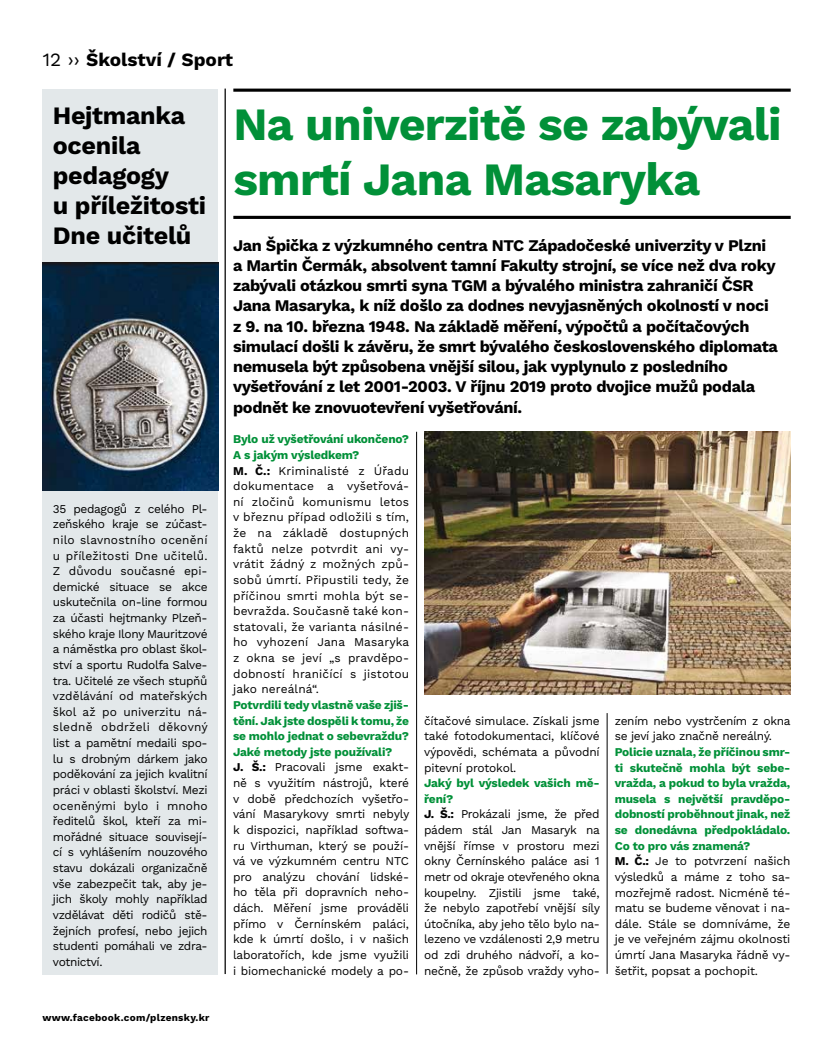
<style>
.page{position:relative;width:833px;height:1063px;background:#fff}
.page>*{position:absolute;margin:0;border:0;box-sizing:border-box;transform-origin:0 0}
.t1{font:700 46.25px/55px "Work Sans";letter-spacing:-.015em;color:#019038}
.t2{font:700 25px/30px "Work Sans";letter-spacing:-.01em;color:#000}
.t3{font:700 18.75px "Work Sans";color:#000}
.t4{font:700 16.25px/20.2px "Work Sans";letter-spacing:-.02em;color:#000}
.t5{font:11.88px/15.6px "Work Sans";letter-spacing:-.015em;color:#000}
.t6{font:11.88px/15.6px "Work Sans";letter-spacing:.01em;color:#000}
.t7{font:700 10px "Work Sans";letter-spacing:.025em;color:#000}
.s1{font-weight:400}
.s2{font-weight:700;color:#019038}
.s3{font-weight:700}
</style>
<div class="page">
<div style="left:43px;top:89px;width:175px;height:885px;background:#e3e8ea"></div>
<img style="left:43px;top:262px;width:175px;height:229px">
<hr style="left:224px;top:89px;width:2px;height:885px;background:#000">
<hr style="left:233px;top:89px;width:557px;height:3px;background:#000">
<hr style="left:233px;top:216px;width:557px;height:3px;background:#000">
<img style="left:424px;top:432px;width:366px;height:262px">
<hr style="left:607px;top:713px;width:1px;height:261px;background:#000">
<hr style="left:416px;top:432px;width:1px;height:542px;background:#000">
<h3 class="t3" style="left:43px;top:48px;width:192px"><span class="s1">12 ››</span> Školství / Sport</h3>
<h2 class="t2" style="left:53px;top:102px;width:155px">Hejtmanka ocenila pedagogy<br>u příležitosti<br>Dne učitelů</h2>
<p class="t5" style="left:53px;top:501px;width:157px;text-align:justify">35 pedagogů z celého Pl&shy;zeňského kraje se zúčast&shy;nilo slavnostního ocenění u příležitosti Dne učitelů.<br>Z důvodu současné epi&shy;demické situace se akce uskutečnila on-line formou za účasti hejtmanky Plzeň&shy;ského kraje Ilony Mauritzové a náměstka pro oblast škol&shy;ství a sportu Rudolfa Salve&shy;tra. Učitelé ze všech stupňů vzdělávání od mateřských škol až po univerzitu ná&shy;sledně obdrželi děkovný list a pamětní medaili spo&shy;lu s drobným dárkem jako poděkování za jejich kvalitní práci v oblasti školství. Mezi oceněnými bylo i mnoho ředitelů škol, kteří za mi&shy;mořádné situace souvisejí&shy;cí s vyhlášením nouzového stavu dokázali organizačně vše zabezpečit tak, aby je&shy;jich školy mohly například vzdělávat děti rodičů stě&shy;žejních profesí, nebo jejich studenti pomáhali ve zdra&shy;votnictví.</p>
<p class="t7" style="left:43px;top:1012px;width:168px">www.facebook.com/plzensky.kr</p>
<h1 class="t1" style="left:233px;top:99px;width:550px">Na univerzitě se zabývali smrtí Jana Masaryka</h1>
<p class="t4" style="left:233px;top:236px;width:546px">Jan Špička z výzkumného centra NTC Západočeské univerzity v Plzni a Martin Čermák, absolvent tamní Fakulty strojní, se více než dva roky zabývali otázkou smrti syna TGM a bývalého ministra zahraničí ČSR Jana Masaryka, k níž došlo za dodnes nevyjasněných okolností v noci z 9. na 10. března 1948. Na základě měření, výpočtů a počítačových simulací došli k závěru, že smrt bývalého československého diplomata nemusela být způsobena vnější silou, jak vyplynulo z posledního vyšetřování z let 2001-2003. V říjnu 2019 proto dvojice mužů podala podnět ke znovuotevření vyšetřování.</p>
<p class="t6" style="left:233px;top:432px;width:178px"><span class="s2">Bylo už vyšetřování ukončeno?<br>A s jakým výsledkem?<br></span><span class="s3">M. Č.:</span> Kriminalisté z Úřadu dokumentace a vyšetřová&shy;ní zločinů komunismu letos v březnu případ odložili s tím, že na základě dostupných faktů nelze potvrdit ani vy&shy;vrátit žádný z možných způ&shy;sobů úmrtí. Připustili tedy, že příčinou smrti mohla být se&shy;bevražda. Současně také kon&shy;statovali, že varianta násilné&shy;ho vyhození Jana Masaryka z okna se jeví „s pravděpo&shy;dobností hraničící s jistotou jako nereálná“.</p>
<p class="t5" style="left:233px;top:698px;width:178px"><span class="s2">Potvrdili tedy vlastně vaše zjiš&shy;tění. Jak jste dospěli k tomu, že se mohlo jednat o sebevraždu?<br>Jaké metody jste používali?<br></span><span class="s3">J. Š.:</span> Pracovali jsme exakt&shy;ně s využitím nástrojů, které v době předchozích vyšetřo&shy;vání Masarykovy smrti nebyly k dispozici, například softwa&shy;ru Virthuman, který se použí&shy;vá ve výzkumném centru NTC pro analýzu chování lidské&shy;ho těla při dopravních neho&shy;dách. Měření jsme prováděli přímo v Černínském paláci, kde k úmrtí došlo, i v našich laboratořích, kde jsme využili i biomechanické modely a po-</p>
<p class="t5" style="left:424px;top:713px;width:177px;text-align:justify">čítačové simulace. Získali jsme také fotodokumentaci, klíčové výpovědi, schémata a původní pitevní protokol.</p>
<p class="t5" style="left:424px;top:776px;width:177px"><span class="s2">Jaký byl výsledek vašich mě&shy;ření?<br></span><span class="s3">J. Š.:</span> Prokázali jsme, že před pádem stál Jan Masaryk na vnější římse v prostoru mezi okny Černínského paláce asi 1 metr od okraje otevřeného okna koupelny. Zjistili jsme také, že nebylo zapotřebí vnější síly útočníka, aby jeho tělo bylo na&shy;lezeno ve vzdálenosti 2,9 metru od zdi druhého nádvoří, a ko&shy;nečně, že způsob vraždy vyho-</p>
<p class="t5" style="left:615px;top:713px;width:177px">zením nebo vystrčením z okna se jeví jako značně nereálný.</p>
<p class="t5" style="left:615px;top:745px;width:177px"><span class="s2">Policie uznala, že příčinou smr&shy;ti skutečně mohla být sebe&shy;vražda, a pokud to byla vražda, musela s největší pravděpo&shy;dobností proběhnout jinak, než se donedávna předpokládalo.<br>Co to pro vás znamená?<br></span><span class="s3">M. Č.:</span> Je to potvrzení našich výsledků a máme z toho sa&shy;mozřejmě radost. Nicméně té&shy;matu se budeme věnovat i na&shy;dále. Stále se domníváme, že je ve veřejném zájmu okolnosti úmrtí Jana Masaryka řádně vy&shy;šetřit, popsat a pochopit.</p>
</div>
